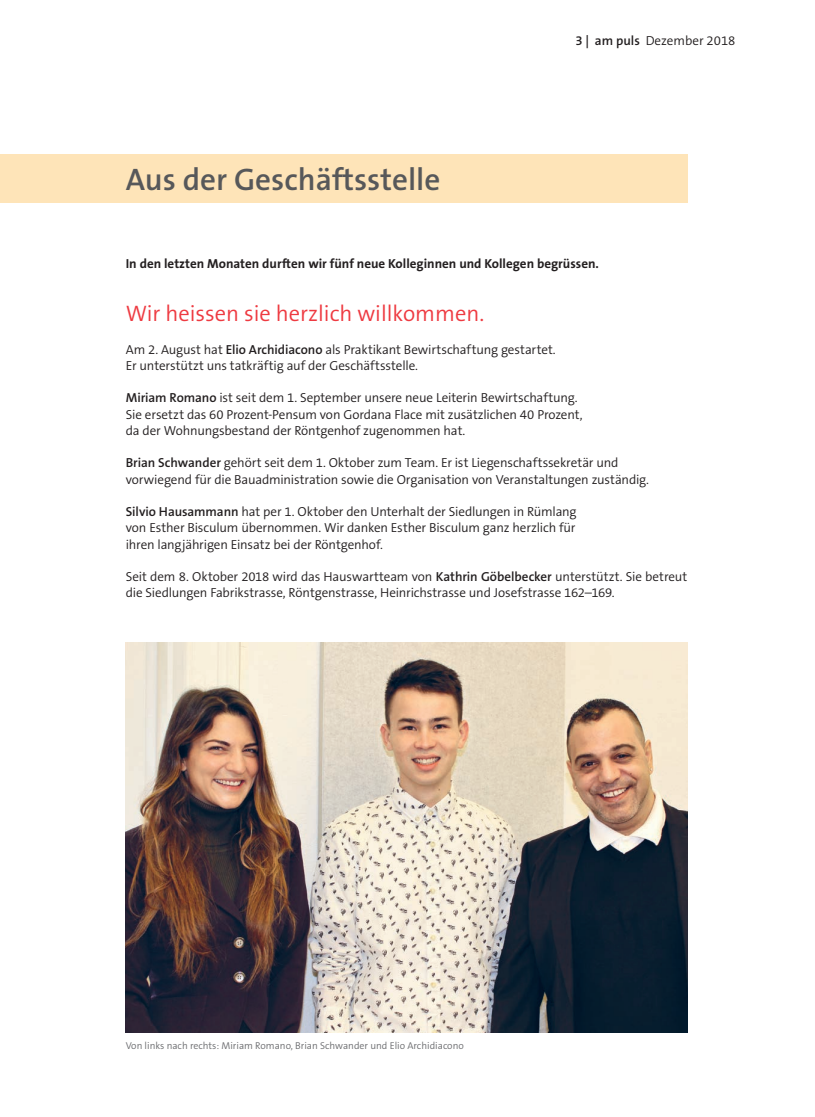
<style>
.page{position:relative;width:815px;height:1117px;background:#fff}
.page>*{position:absolute;margin:0;border:0;box-sizing:border-box;transform-origin:0 0}
.t1{font:600 31.25px "The Sans B6";color:#57585a}
.t2{font:300 22.5px "The Sans B4";color:#ee3a41}
.t3{font:300 13.12px/16.2px "The Sans B4";letter-spacing:-.01em;color:#231f20}
.t4{font:700 13.12px "The Sans B7";color:#231f20}
.t5{font:300 10px "The Sans B4";color:#6c6d70}
.s1{font-family:"The Sans B6";font-weight:600}
</style>
<div class="page">
<div style="left:0;top:154px;width:687px;height:49px;background:#fee4b8"></div>
<img style="left:126px;top:642px;width:561px;height:390px">
<h1 class="t1" style="left:126px;top:162px;width:316px">Aus der Geschäftsstelle</h1>
<p class="t3" style="left:575px;top:33px;width:161px"><span class="s1">3 | am puls</span> Dezember 2018</p>
<p class="t4" style="left:126px;top:257px;width:475px">In den letzten Monaten durften wir fünf neue Kolleginnen und Kollegen begrüssen.</p>
<h2 class="t2" style="left:126px;top:301px;width:360px">Wir heissen sie herzlich willkommen.</h2>
<p class="t3" style="left:126px;top:341px;width:432px">Am 2. August hat <span class="s1">Elio Archidiacono</span> als Praktikant Bewirtschaftung gestartet.<br>Er unterstützt uns tatkräftig auf der Geschäftsstelle.</p>
<p class="t3" style="left:126px;top:390px;width:458px"><span class="s1">Miriam Romano</span> ist seit dem 1. September unsere neue Leiterin Bewirtschaftung.<br>Sie ersetzt das 60 Prozent-Pensum von Gordana Flace mit zusätzlichen 40 Prozent, da der Wohnungsbestand der Röntgenhof zugenommen hat.</p>
<p class="t3" style="left:126px;top:455px;width:525px"><span class="s1">Brian Schwander</span> gehört seit dem 1. Oktober zum Team. Er ist Liegenschaftssekretär und vorwiegend für die Bauadministration sowie die Organisation von Veranstaltungen zuständig.</p>
<p class="t3" style="left:126px;top:504px;width:452px;text-align:justify"><span class="s1">Silvio Hausammann</span> hat per 1. Oktober den Unterhalt der Siedlungen in Rümlang von Esther Bisculum übernommen. Wir danken Esther Bisculum ganz herzlich für ihren langjährigen Einsatz bei der Röntgenhof.</p>
<p class="t3" style="left:126px;top:569px;width:563px">Seit dem 8. Oktober 2018 wird das Hauswartteam von <span class="s1">Kathrin Göbelbecker</span> unterstützt. Sie betreut die Siedlungen Fabrikstrasse, Röntgenstrasse, Heinrichstrasse und Josefstrasse 162–169.</p>
<p class="t5" style="left:126px;top:1039px;width:340px">Von links nach rechts: Miriam Romano, Brian Schwander und Elio Archidiacono</p>
</div>
